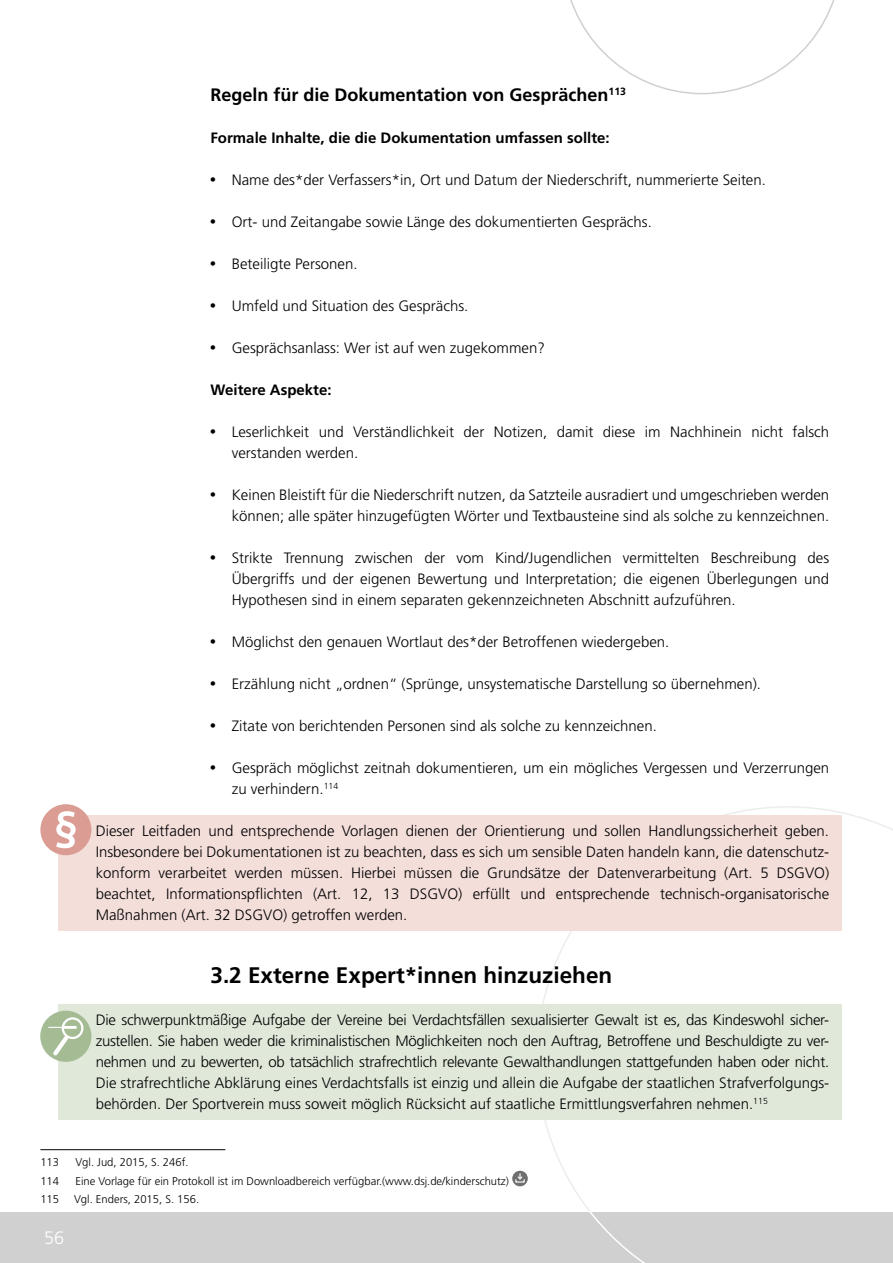
<style>
.page{position:relative;width:893px;height:1263px;background:#fff}
.page>*{position:absolute;margin:0;border:0;box-sizing:border-box;transform-origin:0 0}
.t1{font:700 22.5px "Frutiger";color:#000}
.sub_2{font:700 18px "Frutiger";color:#000}
.t2{font:300 18px "Frutiger";color:#fff}
.icon_copy_rechts{font:300 15px/21px "Frutiger";color:#000}
.copy_links{font:300 15px/21px "Frutiger";color:#000;text-align:justify}
.bold_rechts{font:700 15px "Frutiger";color:#000}
.Fußnote{font:300 11.25px "Frutiger";color:#000}
.s1{font-family:"Blur";font-weight:500}
</style>
<div class="page">
<svg style="left:536px;top:806px;width:357px;height:405px"></svg>
<svg style="left:570px;top:0;width:265px;height:94px"></svg>
<div style="left:0;top:1212px;width:893px;height:51px;background:#d0d0d0"></div>
<svg style="left:589px;top:1212px;width:56px;height:51px"></svg>
<div style="left:59px;top:1004px;width:783px;height:115px;background:#e0e8da"></div>
<div style="left:59px;top:815px;width:783px;height:115px;background:#f3deda"></div>
<hr style="left:40px;top:1149px;width:185px;height:1px;background:#000">
<svg style="left:512px;top:1171px;width:16px;height:15px"></svg>
<svg style="left:515px;top:1174px;width:10px;height:8px"></svg>
<div style="left:40px;top:804px;width:51px;height:51px;background:#da9c93;border-radius:50%"></div>
<svg style="left:56px;top:811px;width:20px;height:37px"></svg>
<div style="left:40px;top:1011px;width:51px;height:51px;background:#a5bb94;border-radius:50%"></div>
<svg style="left:63px;top:1018px;width:19px;height:20px"></svg>
<div style="left:62px;top:1017px;width:21px;height:22px;border:2px solid #fff;border-radius:50%"></div>
<svg style="left:49px;top:1026px;width:27px;height:33px"></svg>
<p class="sub_2" style="left:210px;top:84px;width:417px">Regeln für die Dokumentation von Gesprächen<sup>113</sup></p>
<p class="bold_rechts" style="left:210px;top:129px;width:401px">Formale Inhalte, die die Dokumentation umfassen sollte:</p>
<p class="icon_copy_rechts" style="left:210px;top:169px;width:557px"><span class="s1">•</span> Name des*der Verfassers*in, Ort und Datum der Niederschrift, nummerierte Seiten.</p>
<p class="icon_copy_rechts" style="left:210px;top:211px;width:443px"><span class="s1">•</span> Ort- und Zeitangabe sowie Länge des dokumentierten Gesprächs.</p>
<p class="icon_copy_rechts" style="left:210px;top:253px;width:149px"><span class="s1">•</span> Beteiligte Personen.</p>
<p class="icon_copy_rechts" style="left:210px;top:295px;width:259px"><span class="s1">•</span> Umfeld und Situation des Gesprächs.</p>
<p class="icon_copy_rechts" style="left:210px;top:337px;width:336px"><span class="s1">•</span> Gesprächsanlass: Wer ist auf wen zugekommen?</p>
<p class="bold_rechts" style="left:210px;top:381px;width:123px">Weitere Aspekte:</p>
<p class="icon_copy_rechts" style="left:232px;top:421px;width:599px;text-indent:-21px"><span class="s1">•</span> Leserlichkeit und Verständlichkeit der Notizen, damit diese im Nachhinein nicht falsch verstanden werden.</p>
<p class="icon_copy_rechts" style="left:210px;top:484px;width:620px;text-align:right"><span class="s1">•</span> Keinen Bleistift für die Niederschrift nutzen, da Satzteile ausradiert und umgeschrieben werden können; alle später hinzugefügten Wörter und Textbausteine sind als solche zu kennzeichnen.</p>
<p class="icon_copy_rechts" style="left:232px;top:547px;width:599px;text-align:justify;text-indent:-21px"><span class="s1">•</span> Strikte Trennung zwischen der vom Kind/Jugendlichen vermittelten Beschreibung des Übergriffs und der eigenen Bewertung und Interpretation; die eigenen Überlegungen und Hypothesen sind in einem separaten gekennzeichneten Abschnitt aufzuführen.</p>
<p class="icon_copy_rechts" style="left:210px;top:631px;width:460px"><span class="s1">•</span> Möglichst den genauen Wortlaut des*der Betroffenen wiedergeben.</p>
<p class="icon_copy_rechts" style="left:210px;top:673px;width:552px"><span class="s1">•</span> Erzählung nicht „ordnen“ (Sprünge, unsystematische Darstellung so übernehmen).</p>
<p class="icon_copy_rechts" style="left:210px;top:715px;width:448px"><span class="s1">•</span> Zitate von berichtenden Personen sind als solche zu kennzeichnen.</p>
<p class="icon_copy_rechts" style="left:232px;top:757px;width:599px;text-indent:-21px"><span class="s1">•</span> Gespräch möglichst zeitnah dokumentieren, um ein mögliches Vergessen und Verzerrungen zu verhindern.<sup>114</sup></p>
<p class="copy_links" style="left:96px;top:820px;width:735px">Dieser Leitfaden und entsprechende Vorlagen dienen der Orientierung und sollen Handlungssicherheit geben.<br>Insbesondere bei Dokumentationen ist zu beachten, dass es sich um sensible Daten handeln kann, die datenschutz&shy;konform verarbeitet werden müssen. Hierbei müssen die Grundsätze der Datenverarbeitung (Art. 5 DSGVO) beachtet, Informationspflichten (Art. 12, 13 DSGVO) erfüllt und entsprechende technisch-organisatorische Maßnahmen (Art. 32 DSGVO) getroffen werden.</p>
<p class="t1" style="left:210px;top:962px;width:403px">3.2 Externe Expert*innen hinzuziehen</p>
<p class="icon_copy_rechts" style="left:96px;top:1009px;width:735px;text-align:justify">Die schwerpunktmäßige Aufgabe der Vereine bei Verdachtsfällen sexualisierter Gewalt ist es, das Kindeswohl sicher&shy;zustellen. Sie haben weder die kriminalistischen Möglichkeiten noch den Auftrag, Betroffene und Beschuldigte zu ver&shy;nehmen und zu bewerten, ob tatsächlich strafrechtlich relevante Gewalthandlungen stattgefunden haben oder nicht.<br>Die strafrechtliche Abklärung eines Verdachtsfalls ist einzig und allein die Aufgabe der staatlichen Strafverfolgungs&shy;behörden. Der Sportverein muss soweit möglich Rücksicht auf staatliche Ermittlungsverfahren nehmen.<sup>115</sup></p>
<p class="Fußnote" style="left:40px;top:1156px;width:20px">113</p>
<p class="Fußnote" style="left:75px;top:1156px;width:115px">Vgl. Jud, 2015, S. 246f.</p>
<p class="Fußnote" style="left:40px;top:1174px;width:20px">114</p>
<p class="Fußnote" style="left:75px;top:1174px;width:435px">Eine Vorlage für ein Protokoll ist im Downloadbereich verfügbar.(www.dsj.de/kinderschutz)</p>
<p class="Fußnote" style="left:40px;top:1193px;width:20px">115</p>
<p class="Fußnote" style="left:74px;top:1193px;width:127px">Vgl. Enders, 2015, S. 156.</p>
<p class="t2" style="left:44px;top:1228px;width:22px">56</p>
</div>
